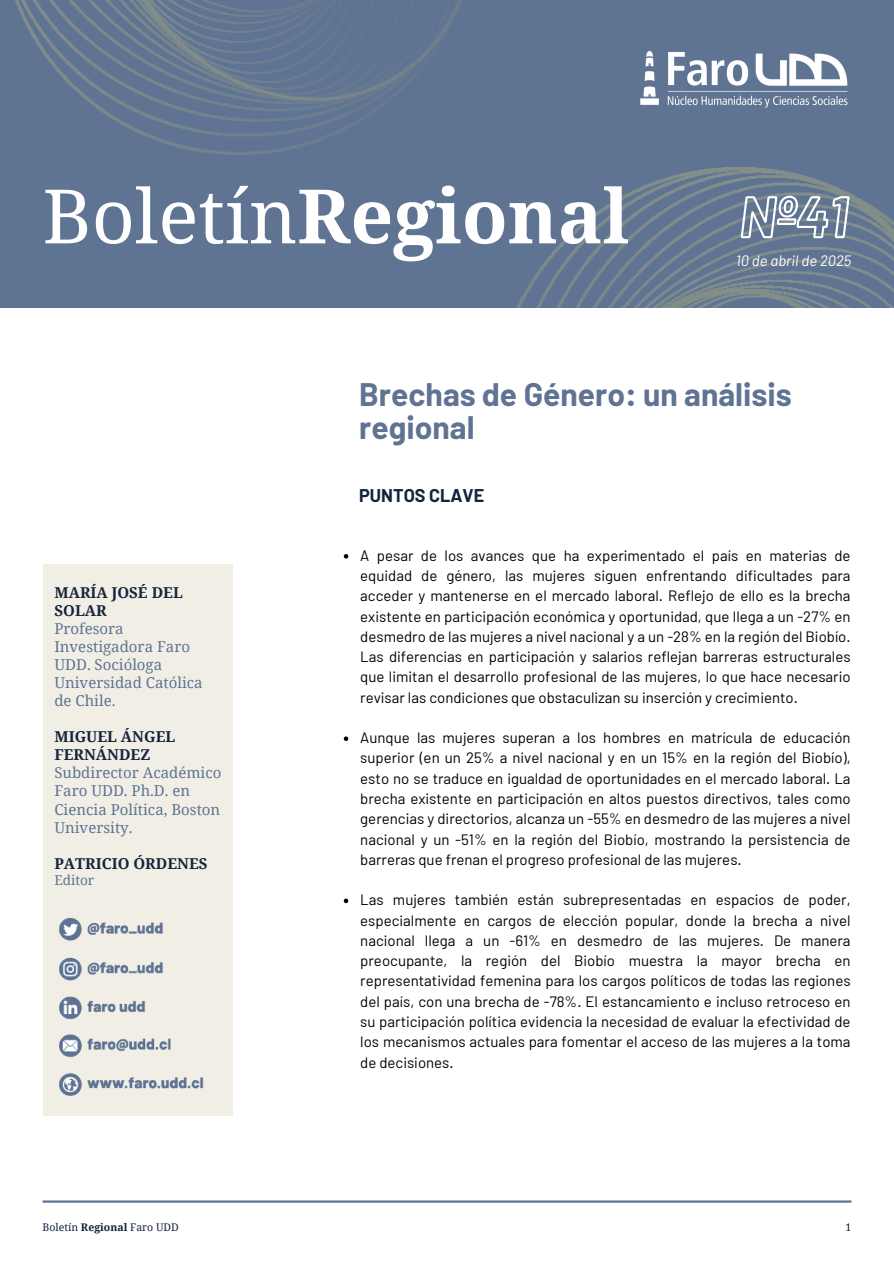
<style>
.page{position:relative;width:894px;height:1264px;background:#fff}
.page>*{position:absolute;margin:0;border:0;box-sizing:border-box;transform-origin:0 0}
.t1{font:700 75px "Noto Serif";color:#fff}
.t2{font:700 31.8px/33.5px "Barlow";color:#5f7393}
.t3{font:700 18px "Barlow";color:#15233d}
.t4{font:15px/20.2px "Barlow";color:#000;text-align:justify}
.t5{font:15px/18px "Noto Serif";color:#5f7393}
.t6{font:700 15px "Noto Serif";color:#15233d}
.t7{font:italic 15px "Barlow";color:#fff}
.t8{font:13.5px "Noto Serif";color:#5f7393}
.t9{font:10.5px "Noto Serif";color:#15233d}
.s1{font-weight:400}
.s2{font-weight:700;color:#15233d}
.s3{font-weight:700}
</style>
<div class="page">
<div style="left:0;top:0;width:893px;height:307px;background:#5f7393"></div>
<img style="left:493px;top:167px;width:400px;height:141px">
<img style="left:640px;top:51px;width:208px;height:57px">
<div style="left:43px;top:563px;width:190px;height:552px;background:#f1efe5"></div>
<hr style="left:43px;top:1200px;width:808px;height:2px;background:#5f7393">
<img style="left:15px;top:0;width:446px;height:154px">
<img style="left:59px;top:918px;width:104px;height:63px">
<img style="left:59px;top:996px;width:86px;height:24px">
<img style="left:59px;top:1034px;width:112px;height:24px">
<img style="left:59px;top:1073px;width:145px;height:23px">
<svg style="left:343px;top:554px;width:5px;height:4px"></svg>
<svg style="left:343px;top:736px;width:5px;height:5px"></svg>
<svg style="left:343px;top:898px;width:5px;height:5px"></svg>
<svg style="left:739px;top:169px;width:111px;height:92px"></svg>
<h5 class="t1" style="left:43px;top:163px;width:588px"><span class="s1">Boletín</span>Regional</h5>
<p class="t7" style="left:735px;top:251px;width:117px">10 de abril de 2025</p>
<h2 class="t2" style="left:359px;top:376px;width:434px">Brechas de Género: un análisis regional</h2>
<h5 class="t5" style="left:54px;top:583px;width:150px"><span class="s2">MARÍA JOSÉ DEL<br>SOLAR<br></span>Profesora<br>Investigadora Faro<br>UDD. Socióloga<br>Universidad Católica de Chile.</h5>
<h5 class="t5" style="left:54px;top:727px;width:168px"><span class="s2">MIGUEL ÁNGEL<br>FERNÁNDEZ<br></span>Subdirector Académico<br>Faro UDD. Ph.D. en<br>Ciencia Política, Boston<br>University.</h5>
<p class="t6" style="left:54px;top:852px;width:155px">PATRICIO ÓRDENES</p>
<p class="t8" style="left:54px;top:871px;width:41px">Editor</p>
<h1 class="t3" style="left:359px;top:484px;width:126px">PUNTOS CLAVE</h1>
<p class="t4" style="left:360px;top:544px;width:491px">A pesar de los avances que ha experimentado el país en materias de equidad de género, las mujeres siguen enfrentando dificultades para acceder y mantenerse en el mercado laboral. Reflejo de ello es la brecha existente en participación económica y oportunidad, que llega a un -27% en desmedro de las mujeres a nivel nacional y a un -28% en la región del Biobío.<br>Las diferencias en participación y salarios reflejan barreras estructurales que limitan el desarrollo profesional de las mujeres, lo que hace necesario revisar las condiciones que obstaculizan su inserción y crecimiento.</p>
<p class="t4" style="left:360px;top:727px;width:491px">Aunque las mujeres superan a los hombres en matrícula de educación superior (en un 25% a nivel nacional y en un 15% en la región del Biobío), esto no se traduce en igualdad de oportunidades en el mercado laboral. La brecha existente en participación en altos puestos directivos, tales como gerencias y directorios, alcanza un -55% en desmedro de las mujeres a nivel nacional y un -51% en la región del Biobío, mostrando la persistencia de barreras que frenan el progreso profesional de las mujeres.</p>
<p class="t4" style="left:360px;top:889px;width:491px">Las mujeres también están subrepresentadas en espacios de poder, especialmente en cargos de elección popular, donde la brecha a nivel nacional llega a un -61% en desmedro de las mujeres. De manera preocupante, la región del Biobío muestra la mayor brecha en representatividad femenina para los cargos políticos de todas las regiones del país, con una brecha de -78%. El estancamiento e incluso retroceso en su participación política evidencia la necesidad de evaluar la efectividad de los mecanismos actuales para fomentar el acceso de las mujeres a la toma de decisiones.</p>
<h4 class="t9" style="left:43px;top:1219px;width:138px">Boletín <span class="s3">Regional</span> Faro UDD</h4>
<h5 class="t9" style="left:845px;top:1219px;width:7px">1</h5>
</div>
